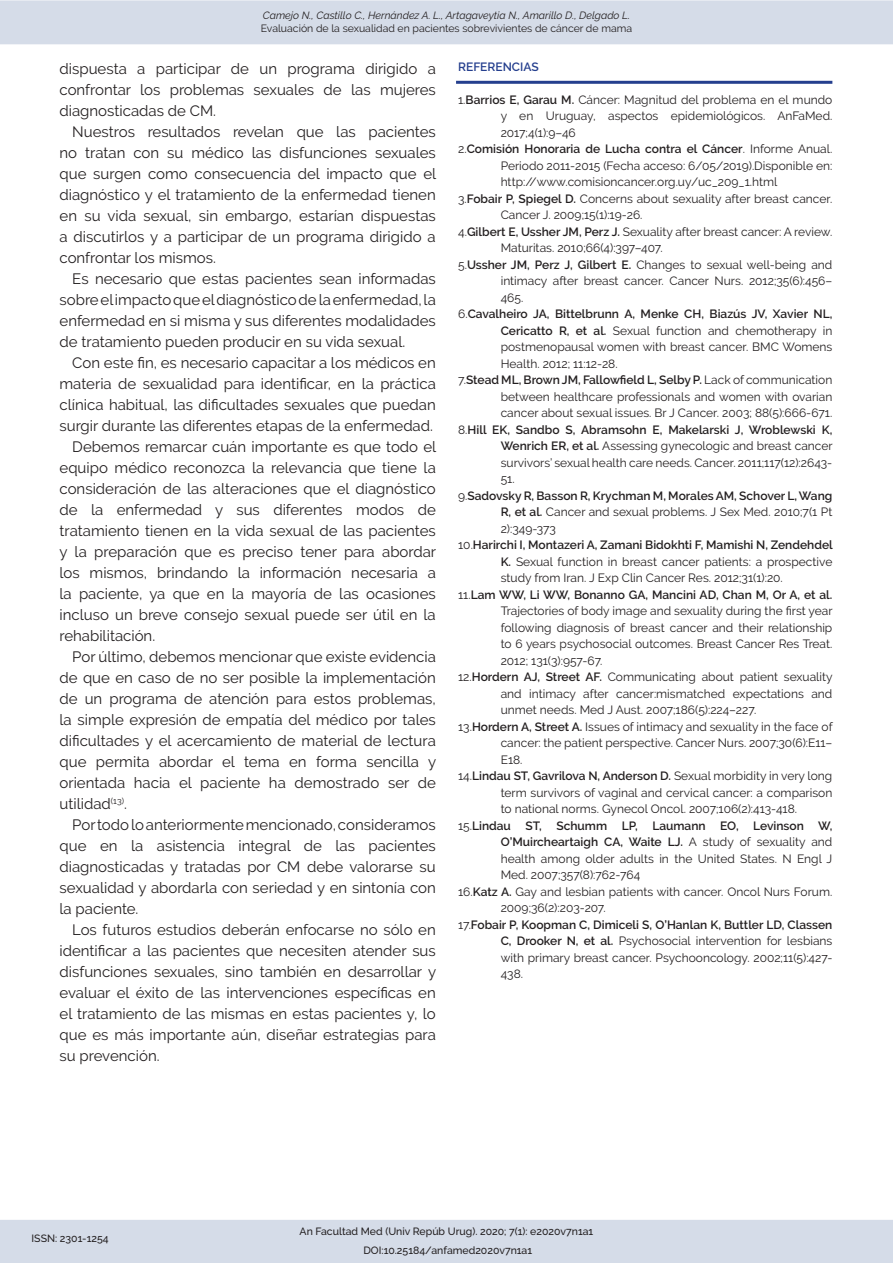
<style>
.page{position:relative;width:893px;height:1263px;background:#fff}
.page>*{position:absolute;margin:0;border:0;box-sizing:border-box;transform-origin:0 0}
.t1{font:15px/21px "Raleway";color:#231f20;text-align:justify}
.t2{font:12px/16.5px "Raleway";color:#231f20;text-align:justify}
.t3{font:600 12px/16.5px "Raleway";color:#231f20;text-align:justify}
.t4{font:600 12px "Raleway";color:#253f8e}
.t5{font:500 10.5px "Raleway";color:#231f20}
.t6{font:italic 10.5px "Raleway";color:#231f20}
.t7{font:10.5px "Raleway";color:#231f20}
.s1{font-weight:600}
.s2{font-weight:400}
</style>
<div class="page">
<div style="left:0;top:1220px;width:893px;height:43px;background:#d5dce8"></div>
<div style="left:0;top:0;width:893px;height:44px;background:#d5dce8;border:2px solid #d5dce8"></div>
<svg style="left:0;top:0;width:1px;height:44px"></svg>
<hr style="left:456px;top:81px;width:376px;height:3px;background:#253f8e">
<p class="t6" style="left:263px;top:9px;width:369px">Camejo N., Castillo C., Hernández A. L., Artagaveytia N., Amarillo D., Delgado L.</p>
<p class="t7" style="left:261px;top:23px;width:373px">Evaluación de la sexualidad en pacientes sobrevivientes de cáncer de mama</p>
<p class="t1" style="left:60px;top:58px;width:378px">dispuesta a participar de un programa dirigido a confrontar los problemas sexuales de las mujeres diagnosticadas de CM.</p>
<p class="t1" style="left:60px;top:121px;width:378px;text-indent:13px">Nuestros resultados revelan que las pacientes no tratan con su médico las disfunciones sexuales que surgen como consecuencia del impacto que el diagnóstico y el tratamiento de la enfermedad tienen en su vida sexual, sin embargo, estarían dispuestas a discutirlos y a participar de un programa dirigido a confrontar los mismos.</p>
<p class="t1" style="left:60px;top:268px;width:378px;text-indent:13px">Es necesario que estas pacientes sean informadas sobre el impacto que el diagnóstico de la enfermedad, la enfermedad en si misma y sus diferentes modalidades de tratamiento pueden producir en su vida sexual.</p>
<p class="t1" style="left:60px;top:352px;width:378px;text-indent:13px">Con este fin, es necesario capacitar a los médicos en materia de sexualidad para identificar, en la práctica clínica habitual, las dificultades sexuales que puedan surgir durante las diferentes etapas de la enfermedad.</p>
<p class="t1" style="left:60px;top:436px;width:378px;text-indent:13px">Debemos remarcar cuán importante es que todo el equipo médico reconozca la relevancia que tiene la consideración de las alteraciones que el diagnóstico de la enfermedad y sus diferentes modos de tratamiento tienen en la vida sexual de las pacientes y la preparación que es preciso tener para abordar los mismos, brindando la información necesaria a la paciente, ya que en la mayoría de las ocasiones incluso un breve consejo sexual puede ser útil en la rehabilitación.</p>
<p class="t1" style="left:60px;top:646px;width:378px;text-indent:13px">Por último, debemos mencionar que existe evidencia de que en caso de no ser posible la implementación de un programa de atención para estos problemas, la simple expresión de empatía del médico por tales dificultades y el acercamiento de material de lectura que permita abordar el tema en forma sencilla y orientada hacia el paciente ha demostrado ser de utilidad<sup>(13)</sup>.</p>
<p class="t1" style="left:60px;top:814px;width:378px;text-indent:13px">Por todo lo anteriormente mencionado, consideramos que en la asistencia integral de las pacientes diagnosticadas y tratadas por CM debe valorarse su sexualidad y abordarla con seriedad y en sintonía con la paciente.</p>
<p class="t1" style="left:60px;top:919px;width:378px;text-indent:13px">Los futuros estudios deberán enfocarse no sólo en identificar a las pacientes que necesiten atender sus disfunciones sexuales, sino también en desarrollar y evaluar el éxito de las intervenciones específicas en el tratamiento de las mismas en estas pacientes y, lo que es más importante aún, diseñar estrategias para su prevención.</p>
<p class="t4" style="left:458px;top:60px;width:82px">REFERENCIAS</p>
<p class="t2" style="left:501px;top:91px;width:333px;text-indent:-43px">1.<span class="s1">Barrios E, Garau M.</span> Cáncer: Magnitud del problema en el mundo y en Uruguay, aspectos epidemiológicos. AnFaMed.<br>2017;4(1):9–46</p>
<p class="t2" style="left:501px;top:141px;width:333px;text-indent:-43px">2.<span class="s1">Comisión Honoraria de Lucha contra el Cáncer</span>. Informe Anual.<br>Periodo 2011-2015 (Fecha acceso: 6/05/2019).Disponible en: http://www.comisioncancer.org.uy/uc_209_1.html</p>
<p class="t2" style="left:501px;top:190px;width:333px;text-indent:-43px">3.<span class="s1">Fobair P, Spiegel D.</span> Concerns about sexuality after breast cancer.<br>Cancer J. 2009;15(1):19-26.</p>
<p class="t2" style="left:501px;top:223px;width:333px;text-indent:-43px">4.<span class="s1">Gilbert E, Ussher JM, Perz J.</span> Sexuality after breast cancer: A review.<br>Maturitas. 2010;66(4):397–407.</p>
<p class="t2" style="left:501px;top:256px;width:333px;text-indent:-43px">5.<span class="s1">Ussher JM, Perz J, Gilbert E.</span> Changes to sexual well-being and intimacy after breast cancer. Cancer Nurs. 2012;35(6):456– 465.</p>
<p class="t2" style="left:501px;top:306px;width:333px;text-indent:-43px">6.<span class="s1">Cavalheiro JA, Bittelbrunn A, Menke CH, Biazús JV, Xavier NL, Cericatto R, et al.</span> Sexual function and chemotherapy in postmenopausal women with breast cancer. BMC Womens Health. 2012; 11:12-28.</p>
<p class="t2" style="left:501px;top:372px;width:333px;text-indent:-43px">7.<span class="s1">Stead ML, Brown JM, Fallowfield L, Selby P.</span> Lack of communication between healthcare professionals and women with ovarian cancer about sexual issues. Br J Cancer. 2003; 88(5):666-671.</p>
<p class="t2" style="left:501px;top:421px;width:333px;text-indent:-43px">8.<span class="s1">Hill EK, Sandbo S, Abramsohn E, Makelarski J, Wroblewski K, Wenrich ER, et al.</span> Assessing gynecologic and breast cancer survivors’ sexual health care needs. Cancer. 2011;117(12):2643- 51.</p>
<p class="t3" style="left:501px;top:487px;width:333px;text-indent:-43px"><span class="s2">9.</span>Sadovsky R, Basson R, Krychman M, Morales AM, Schover L, Wang R, et al. <span class="s2">Cancer and sexual problems. J Sex Med. 2010;7(1 Pt 2):349-373</span></p>
<p class="t2" style="left:501px;top:537px;width:334px;text-indent:-43px">10.<span class="s1">Harirchi I, Montazeri A, Zamani Bidokhti F, Mamishi N, Zendehdel K.</span> Sexual function in breast cancer patients: a prospective study from Iran. J Exp Clin Cancer Res. 2012;31(1):20.</p>
<p class="t2" style="left:501px;top:586px;width:333px;text-indent:-43px">11.<span class="s1">Lam WW, Li WW, Bonanno GA, Mancini AD, Chan M, Or A, et al.<br></span>Trajectories of body image and sexuality during the first year following diagnosis of breast cancer and their relationship to 6 years psychosocial outcomes. Breast Cancer Res Treat.<br>2012; 131(3):957-67.</p>
<p class="t2" style="left:501px;top:669px;width:333px;text-indent:-43px">12.<span class="s1">Hordern AJ, Street AF.</span> Communicating about patient sexuality and intimacy after cancer:mismatched expectations and unmet needs. Med J Aust. 2007;186(5):224–227.</p>
<p class="t2" style="left:501px;top:718px;width:333px;text-indent:-43px">13.<span class="s1">Hordern A, Street A.</span> Issues of intimacy and sexuality in the face of cancer: the patient perspective. Cancer Nurs. 2007;30(6):E11– E18.</p>
<p class="t2" style="left:501px;top:768px;width:333px;text-indent:-43px">14.<span class="s1">Lindau ST, Gavrilova N, Anderson D.</span> Sexual morbidity in very long term survivors of vaginal and cervical cancer: a comparison to national norms. Gynecol Oncol. 2007;106(2):413-418.</p>
<p class="t2" style="left:501px;top:817px;width:333px;text-indent:-43px">15.<span class="s1">Lindau ST, Schumm LP, Laumann EO, Levinson W, O’Muircheartaigh CA, Waite LJ.</span> A study of sexuality and health among older adults in the United States. N Engl J Med. 2007;357(8):762-764</p>
<p class="t2" style="left:501px;top:883px;width:333px;text-indent:-43px">16.<span class="s1">Katz A.</span> Gay and lesbian patients with cancer. Oncol Nurs Forum.<br>2009;36(2):203-207.</p>
<p class="t2" style="left:501px;top:916px;width:333px;text-indent:-43px">17.<span class="s1">Fobair P, Koopman C, Dimiceli S, O’Hanlan K, Buttler LD, Classen C, Drooker N, et al.</span> Psychosocial intervention for lesbians with primary breast cancer. Psychooncology. 2002;11(5):427- 438.</p>
<p class="t5" style="left:32px;top:1232px;width:79px">ISSN: 2301-1254</p>
<p class="t5" style="left:300px;top:1225px;width:295px">An Facultad Med (Univ Repúb Urug). 2020; 7(1): e2020v7n1a1</p>
<p class="t5" style="left:363px;top:1245px;width:170px">DOI:10.25184/anfamed2020v7n1a1</p>
</div>
